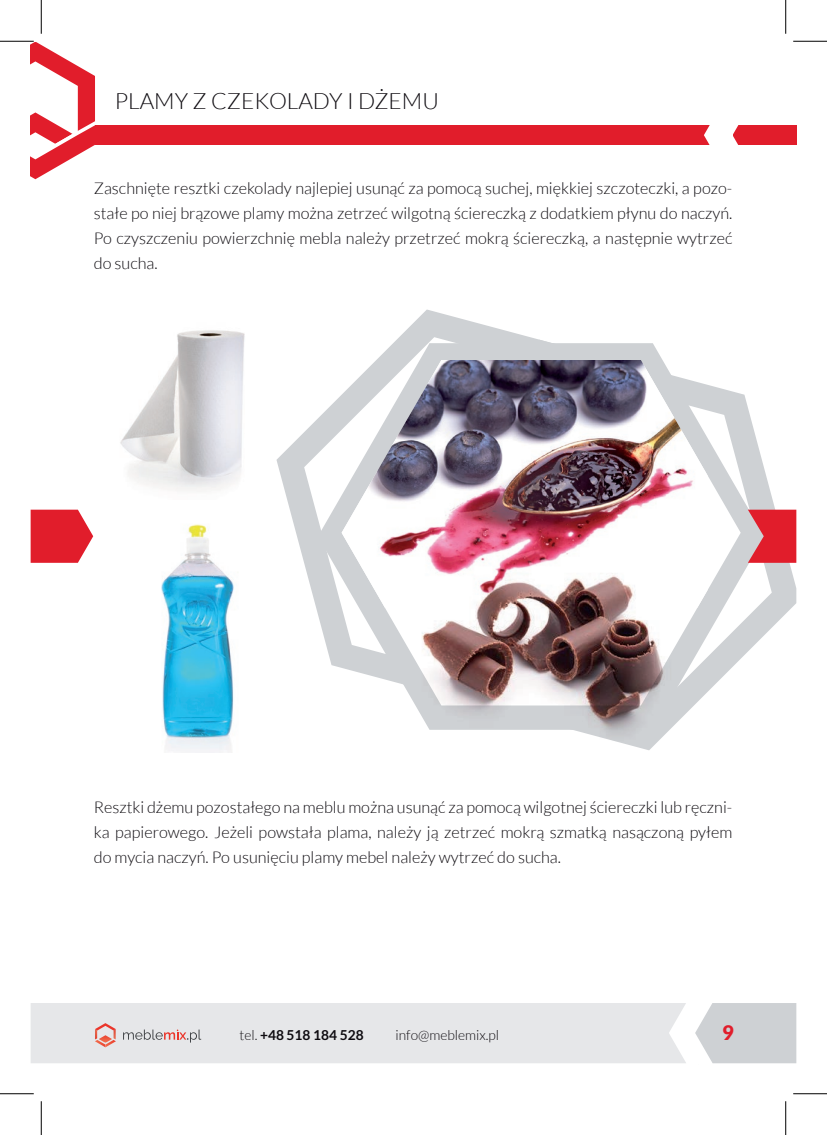
<style>
.page{position:relative;width:827px;height:1135px;background:#fff}
.page>*{position:absolute;margin:0;border:0;box-sizing:border-box;transform-origin:0 0}
.t1{font:300 22.5px "Lato";color:#0e0b10}
.t2{font:900 20px "Lato";color:#e11d2b}
.t3{font:300 16.25px/25px "Lato";color:#0e0b10;text-align:justify}
.t4{font:700 13.75px "Lato";color:#0e0b10}
.t5{font:300 13.75px "Lato";color:#0e0b10}
.s1{font-weight:300}
</style>
<div class="page">
<div style="left:31px;top:1003px;width:655px;height:60px;background:#e6e7e9"></div>
<svg style="left:123px;top:1029px;width:78px;height:13px"></svg>
<svg style="left:95px;top:1023px;width:21px;height:24px"></svg>
<svg style="left:31px;top:42px;width:64px;height:138px"></svg>
<div style="left:95px;top:125px;width:701px;height:20px;background:#e11d2b"></div>
<svg style="left:704px;top:32px;width:83px;height:113px"></svg>
<svg style="left:695px;top:1003px;width:101px;height:61px;background:#d2d5d8"></svg>
<img style="left:120px;top:330px;width:125px;height:162px">
<svg style="left:764px;top:468px;width:32px;height:167px"></svg>
<svg style="left:276px;top:309px;width:275px;height:305px"></svg>
<svg style="left:318px;top:343px;width:446px;height:325px;fill:#ced1d4"></svg>
<svg style="left:341px;top:360px;width:399px;height:345px"></svg>
<img style="left:341px;top:360px;width:366px;height:248px">
<svg style="left:748px;top:510px;width:48px;height:53px;background:#dd3b47"></svg>
<svg style="left:31px;top:510px;width:62px;height:53px;background:#e43844"></svg>
<img style="left:398px;top:538px;width:296px;height:212px">
<img style="left:161px;top:524px;width:73px;height:228px">
<hr style="left:0;top:41px;width:34px;height:1px;background:#000">
<hr style="left:793px;top:41px;width:34px;height:1px;background:#000">
<hr style="left:0;top:1093px;width:34px;height:1px;background:#000">
<hr style="left:793px;top:1093px;width:34px;height:1px;background:#000">
<hr style="left:41px;top:0;width:1px;height:34px;background:#000">
<hr style="left:41px;top:1101px;width:1px;height:34px;background:#000">
<hr style="left:785px;top:0;width:1px;height:34px;background:#000">
<hr style="left:785px;top:1101px;width:1px;height:34px;background:#000">
<h1 class="t1" style="left:115px;top:89px;width:325px">PLAMY Z CZEKOLADY I DŻEMU</h1>
<p class="t3" style="left:94px;top:176px;width:640px">Zaschnięte resztki czekolady najlepiej usunąć za pomocą suchej, miękkiej szczoteczki, a pozo&shy;stałe po niej brązowe plamy można zetrzeć wilgotną ściereczką z dodatkiem płynu do naczyń.<br>Po czyszczeniu powierzchnię mebla należy przetrzeć mokrą ściereczką, a następnie wytrzeć do sucha.</p>
<p class="t3" style="left:94px;top:795px;width:640px">Resztki dżemu pozostałego na meblu można usunąć za pomocą wilgotnej ściereczki lub ręczni&shy;ka papierowego. Jeżeli powstała plama, należy ją zetrzeć mokrą szmatką nasączoną pyłem do mycia naczyń. Po usunięciu plamy mebel należy wytrzeć do sucha.</p>
<p class="t4" style="left:239px;top:1027px;width:126px"><span class="s1">tel.</span> +48 518 184 528</p>
<p class="t5" style="left:395px;top:1027px;width:105px">info@meblemix.pl</p>
<p class="t2" style="left:722px;top:1021px;width:13px">9</p>
</div>
